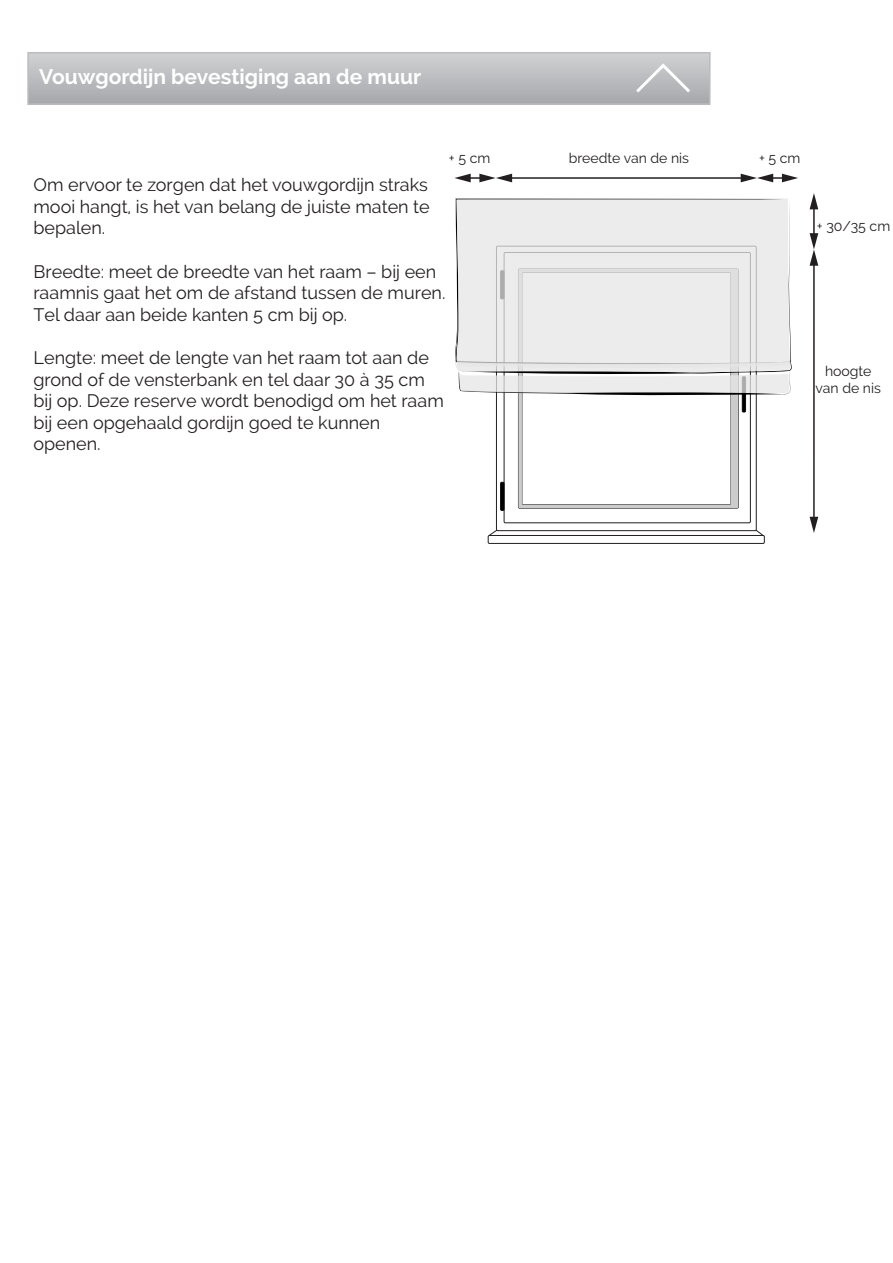
<style>
.page{position:relative;width:893px;height:1263px;background:#fff}
.page>*{position:absolute;margin:0;border:0;box-sizing:border-box;transform-origin:0 0}
.t1{font:700 21px "Raleway";color:#fff}
.t2{font:18px/21.6px "Raleway";color:#231f20}
.t3{font:14.1px/17px "Raleway";color:#231f20;text-align:center}
</style>
<div class="page">
<hr style="left:509px;top:177px;width:235px;height:2px;background:#231f20">
<hr style="left:813px;top:206px;width:2px;height:30px;background:#231f20">
<svg style="left:810px;top:193px;width:8px;height:16px"></svg>
<svg style="left:741px;top:174px;width:57px;height:8px"></svg>
<hr style="left:813px;top:263px;width:2px;height:257px;background:#231f20">
<svg style="left:810px;top:517px;width:8px;height:16px"></svg>
<svg style="left:810px;top:233px;width:8px;height:33px"></svg>
<div style="left:488px;top:535px;width:276px;height:9px;border:1px solid #231f20"></div>
<svg style="left:489px;top:529px;width:9px;height:7px"></svg>
<div style="left:742px;top:376px;width:4px;height:36px;border:1px solid #231f20"></div>
<div style="left:500px;top:482px;width:4px;height:29px;border:1px solid #231f20"></div>
<svg style="left:500px;top:482px;width:4px;height:28px"></svg>
<hr style="left:742px;top:377px;width:3px;height:35px;background:#000">
<svg style="left:518px;top:396px;width:220px;height:112px"></svg>
<svg style="left:457px;top:368px;width:335px;height:28px"></svg>
<svg style="left:455px;top:198px;width:337px;height:170px;background:#e8e8e8"></svg>
<svg style="left:755px;top:529px;width:9px;height:7px"></svg>
<svg style="left:454px;top:174px;width:58px;height:8px"></svg>
<div style="left:28px;top:53px;width:682px;height:51px;background:linear-gradient(to bottom,#d1d2d3,#a6a7ab)"></div>
<div style="left:27px;top:52px;width:683px;height:53px;border:2px solid #bcbdc0"></div>
<svg style="left:633px;top:61px;width:60px;height:35px;background:#c2c3c5"></svg>
<p class="t1" style="left:39px;top:64px;width:384px">Vouwgordijn bevestiging aan de muur</p>
<p class="t3" style="left:449px;top:150px;width:43px">+ 5 cm</p>
<p class="t3" style="left:569px;top:150px;width:122px">breedte van de nis</p>
<p class="t3" style="left:759px;top:150px;width:43px">+ 5 cm</p>
<p class="t2" style="left:33px;top:174px;width:398px;text-align:justify">Om ervoor te zorgen dat het vouwgordijn straks mooi hangt, is het van belang de juiste maten te bepalen.</p>
<p class="t2" style="left:33px;top:260px;width:413px">Breedte: meet de breedte van het raam – bij een raamnis gaat het om de afstand tussen de muren.<br>Tel daar aan beide kanten 5 cm bij op.</p>
<p class="t2" style="left:33px;top:347px;width:412px">Lengte: meet de lengte van het raam tot aan de grond of de vensterbank en tel daar 30 à 35 cm bij op. Deze reserve wordt benodigd om het raam bij een opgehaald gordijn goed te kunnen openen.</p>
<p class="t3" style="left:817px;top:218px;width:75px">+ 30/35 cm</p>
<p class="t3" style="left:816px;top:363px;width:67px">hoogte van de nis</p>
</div>
